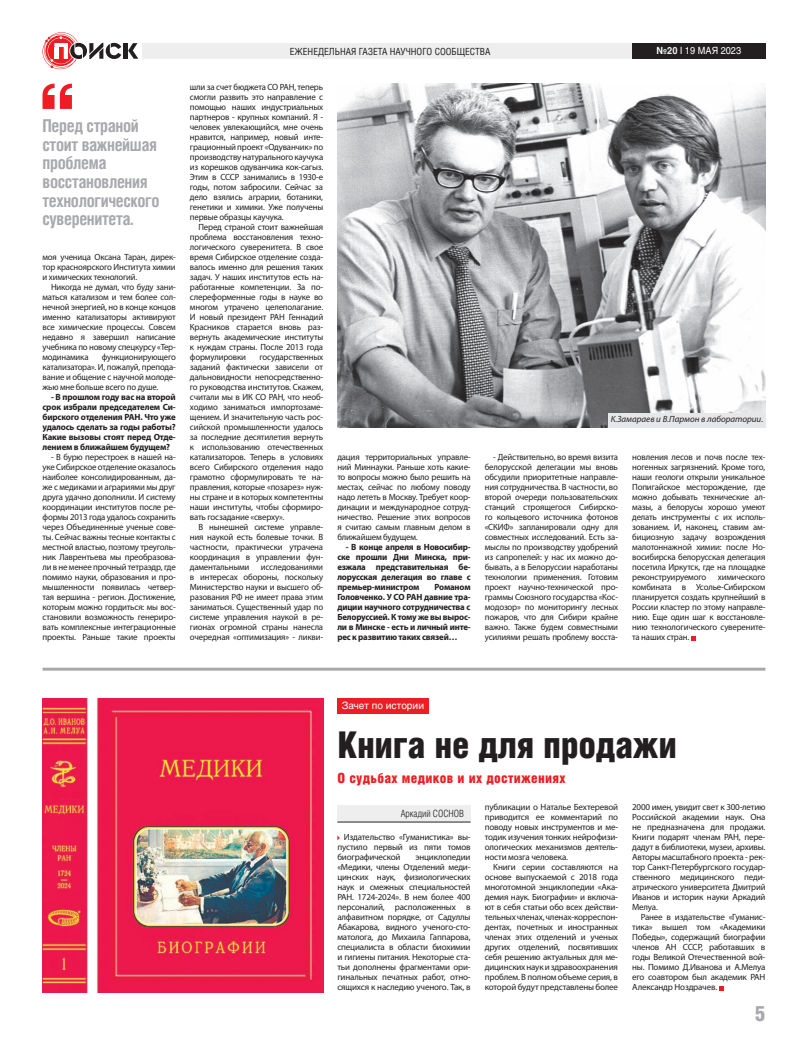
<style>
.page{position:relative;width:808px;height:1049px;background:#fff}
.page>*{position:absolute;margin:0;border:0;box-sizing:border-box;transform-origin:0 0}
.t1{font:37px "Helios Cond Black C";letter-spacing:-.01em;color:#231f20}
.t2{font:21.1px "Helios Cond Black C";color:#a8a9ad}
.t3{font:700 17.7px/18.7px "Helios Cond C";letter-spacing:-.02em;color:#a8a9ad;scale:.96 1}
.t4{font:14px "Helios Cond Black C";letter-spacing:.02em;color:#ee1d23}
.t5{font:10px "Helios C";color:#fff}
.t6{font:10px "Helios Cond Light C";color:#231f20}
.t7{font:9.8px "Helios Cond C";color:#231f20}
.t8{font:9.8px "Helios C";color:#fff;scale:.93 1}
.t9{font:9px/10px "Myriad Pro";letter-spacing:-.02em;color:#231f20;text-align:justify}
.t10{font:700 9px/10px "Myriad Pro";letter-spacing:-.02em;color:#231f20;text-align:justify}
.t11{font:italic 9px "Myriad Pro";color:#231f20}
.s1{font-weight:700}
.s2{font-weight:700;color:#f2f3f4}
</style>
<div class="page">
<hr style="left:124px;top:43px;width:4px;height:16px;background:#231f20">
<svg style="left:128px;top:43px;width:10px;height:16px"></svg>
<svg style="left:43px;top:32px;width:78px;height:37px"></svg>
<div style="left:142px;top:43px;width:496px;height:16px;background:#eeeeef"></div>
<div style="left:632px;top:43px;width:133px;height:16px;background:#231f20"></div>
<svg style="left:43px;top:84px;width:29px;height:25px"></svg>
<img style="left:337px;top:84px;width:428px;height:343px">
<svg style="left:691px;top:636px;width:4px;height:4px"></svg>
<hr style="left:43px;top:668px;width:722px;height:3px;background:#a8a9ad">
<div style="left:337px;top:698px;width:92px;height:16px;background:#ee1d23"></div>
<img style="left:43px;top:698px;width:280px;height:294px">
<svg style="left:719px;top:986px;width:4px;height:4px"></svg>
<div style="left:337px;top:806px;width:134px;height:16px;background:#eeeeef"></div>
<hr style="left:337px;top:822px;width:134px;height:1px;background:#231f20">
<div style="left:608px;top:413px;width:157px;height:14px;background:#e6e7e9"></div>
<h3 class="t3" style="left:43px;top:116px;width:123px">Перед страной стоит важнейшая проблема восстановления технологического суверенитета.</h3>
<p class="t9" style="left:43px;top:252px;width:135px">моя ученица Оксана Таран, дирек&shy;тор красноярского Института химии и химических технологий.</p>
<p class="t9" style="left:43px;top:282px;width:135px;text-indent:9px">Никогда не думал, что буду зани&shy;маться катализом и тем более сол&shy;нечной энергией, но в конце концов именно катализаторы активируют все химические процессы. Совсем недавно я завершил написание учебника по новому спецкурсу «Тер&shy;модинамика</p>
<p class="t9" style="left:43px;top:352px;width:135px;text-indent:59px">функционирующего катализатора». И, пожалуй, препода&shy;вание и общение с научной молоде&shy;жью мне больше всего по душе.</p>
<p class="t10" style="left:43px;top:392px;width:135px;text-indent:9px">- В прошлом году вас на второй срок избрали председателем Си&shy;бирского отделения РАН. Что уже удалось сделать за годы работы?<br>Какие вызовы стоят перед Отде&shy;лением в ближайшем будущем?</p>
<p class="t9" style="left:43px;top:452px;width:135px;text-indent:9px">- В бурю перестроек в нашей на&shy;уке Сибирское отделение оказалось наиболее консолидированным, да&shy;же с медиками и аграриями мы друг друга удачно дополнили. И систему координации институтов после ре&shy;формы 2013 года удалось сохранить через Объединенные ученые сове&shy;ты. Сейчас важны тесные контакты с местной властью, поэтому треуголь&shy;ник Лаврентьева мы преобразова&shy;ли в не менее прочный тетраэдр, где помимо науки, образования и про&shy;мышленности появилась четвер&shy;тая вершина - регион. Достижение, которым можно гордиться: мы вос&shy;становили возможность генериро&shy;вать комплексные интеграционные проекты. Раньше такие проекты</p>
<p class="t7" style="left:290px;top:45px;width:202px">ЕЖЕНЕДЕЛЬНАЯ ГАЗЕТА НАУЧНОГО СООБЩЕСТВА</p>
<p class="t8" style="left:656px;top:45px;width:93px"><span class="s1">№</span><span class="s2">20</span> I 19 МАЯ 2023</p>
<p class="t9" style="left:190px;top:82px;width:135px">шли за счет бюджета СО РАН, теперь смогли развить это направление с помощью наших индустриальных партнеров - крупных компаний. Я - человек увлекающийся, мне очень нравится, например, новый инте&shy;грационный проект «Одуванчик» по производству натурального каучука из корешков одуванчика кок-сагыз.<br>Этим в СССР занимались в 1930-е годы, потом забросили. Сейчас за дело взялись аграрии, ботаники, генетики и химики. Уже получены первые образцы каучука.</p>
<p class="t9" style="left:190px;top:222px;width:135px;text-indent:9px">Перед страной стоит важнейшая проблема восстановления техно&shy;логического суверенитета. В свое время Сибирское отделение созда&shy;валось именно для решения таких задач. У наших институтов есть на&shy;работанные компетенции. За по&shy;слереформенные годы в науке во многом утрачено целеполагание.<br>И новый президент РАН Геннадий Красников старается вновь раз&shy;вернуть академические институты к нуждам страны. После 2013 года формулировки</p>
<p class="t9" style="left:190px;top:352px;width:135px;text-indent:70px">государственных заданий фактически зависели от дальновидности непосредственно&shy;го руководства институтов. Скажем, считали мы в ИК СО РАН, что необ&shy;ходимо заниматься импортозаме&shy;щением. И значительную часть рос&shy;сийской промышленности удалось за последние десятилетия вернуть к использованию отечественных катализаторов. Теперь в условиях всего Сибирского отделения надо грамотно сформулировать те на&shy;правления, которые «позарез» нуж&shy;ны стране и в которых компетентны наши институты, чтобы сформиро&shy;вать госзадание «сверху».</p>
<p class="t9" style="left:190px;top:522px;width:135px;text-indent:9px">В нынешней системе управле&shy;ния наукой есть болевые точки. В частности, практически утрачена координация в управлении фун&shy;даментальными</p>
<p class="t9" style="left:190px;top:562px;width:135px;text-indent:71px">исследованиями в интересах обороны, поскольку Министерство науки и высшего об&shy;разования РФ не имеет права этим заниматься. Существенный удар по системе управления наукой в ре&shy;гионах огромной страны нанесла очередная «оптимизация» - ликви-</p>
<p class="t9" style="left:337px;top:452px;width:135px">дация территориальных управле&shy;ний Миннауки. Раньше хоть какие&shy;то вопросы можно было решить на местах, сейчас по любому поводу надо лететь в Москву. Требует коор&shy;динации и международное сотруд&shy;ничество. Решение этих вопросов я считаю самым главным делом в ближайшем будущем.</p>
<p class="t10" style="left:337px;top:542px;width:135px;text-indent:9px">- В конце апреля в Новосибир&shy;ске прошли Дни Минска, при&shy;езжала представительная бе&shy;лорусская делегация во главе с премьер-министром</p>
<p class="t10" style="left:337px;top:582px;width:135px;text-indent:97px">Романом Головченко. У СО РАН давние тра&shy;диции научного сотрудничества с Белоруссией. К тому же вы вырос&shy;ли в Минске - есть и личный инте&shy;рес к развитию таких связей…</p>
<p class="t11" style="left:611px;top:414px;width:154px">К.Замараев и В.Пармон в лаборатории.</p>
<p class="t9" style="left:485px;top:452px;width:135px;text-indent:9px">- Действительно, во время визита белорусской делегации мы вновь обсудили приоритетные направле&shy;ния сотрудничества. В частности, во второй очереди пользовательских станций строящегося Сибирско&shy;го кольцевого источника фотонов «СКИФ» запланировали одну для совместных исследований. Есть за&shy;мыслы по производству удобрений из сапропелей: у нас их можно до&shy;бывать, а в Белоруссии наработаны технологии применения. Готовим проект научно-технической про&shy;граммы Союзного государства «Кос&shy;модозор» по мониторингу лесных пожаров, что для Сибири крайне важно. Также будем совместными усилиями решать проблему восста-</p>
<p class="t9" style="left:632px;top:452px;width:135px">новления лесов и почв после тех&shy;ногенных загрязнений. Кроме того, наши геологи открыли уникальное Попигайское месторождение, где можно добывать технические ал&shy;мазы, а белорусы хорошо умеют делать инструменты с их исполь&shy;зованием. И, наконец, ставим ам&shy;бициозную задачу возрождения малотоннажной химии: после Но&shy;восибирска белорусская делегация посетила Иркутск, где на площадке реконструируемого</p>
<p class="t9" style="left:632px;top:572px;width:135px;text-indent:86px">химического комбината в Усолье-Сибирском планируется создать крупнейший в России кластер по этому направле&shy;нию. Еще один шаг к восстановле&shy;нию технологического суверените&shy;та наших стран.</p>
<p class="t5" style="left:342px;top:700px;width:84px">Зачет по истории</p>
<h1 class="t1" style="left:337px;top:724px;width:341px">Книга не для продажи</h1>
<h3 class="t4" style="left:337px;top:770px;width:230px">О судьбах медиков и их достижениях</h3>
<p class="t9" style="left:485px;top:802px;width:135px">публикации о Наталье Бехтеревой приводится ее комментарий по поводу новых инструментов и ме&shy;тодик изучения тонких нейрофизи&shy;ологических механизмов деятель&shy;ности мозга человека.</p>
<p class="t9" style="left:485px;top:862px;width:135px;text-indent:9px">Книги серии составляются на основе выпускаемой с 2018 года многотомной энциклопедии «Ака&shy;демия наук. Биографии» и включа&shy;ют в себя статьи обо всех действи&shy;тельных членах, членах-корреспон&shy;дентах, почетных и иностранных членах этих отделений и ученых других отделений, посвятивших себя решению актуальных для ме&shy;дицинских наук и здравоохранения проблем. В полном объеме серия, в которой будут представлены более</p>
<p class="t9" style="left:632px;top:802px;width:135px">2000 имен, увидит свет к 300-летию Российской академии наук. Она не предназначена для продажи.<br>Книги подарят членам РАН, пере&shy;дадут в библиотеки, музеи, архивы.<br>Авторы масштабного проекта - рек&shy;тор Санкт-Петербургского государ&shy;ственного медицинского педи&shy;атрического университета Дмитрий Иванов и историк науки Аркадий Мелуа.</p>
<p class="t9" style="left:632px;top:912px;width:135px;text-indent:9px">Ранее в издательстве «Гуманис&shy;тика» вышел том «Академики Победы», содержащий биографии членов АН СССР, работавших в годы Великой Отечественной вой&shy;ны. Помимо Д.Иванова и А.Мелуа его соавтором был академик РАН Александр Ноздрачев.</p>
<p class="t6" style="left:401px;top:808px;width:65px">Аркадий СОСНОВ</p>
<p class="t9" style="left:337px;top:832px;width:135px;text-indent:6px">Издательство «Гуманистика» вы&shy;пустило первый из пяти томов биографической</p>
<p class="t9" style="left:337px;top:852px;width:135px;text-indent:78px">энциклопедии «Медики, члены Отделений меди&shy;цинских наук, физиологических наук и смежных специальностей РАН. 1724-2024». В нем более 400 персоналий, расположенных в алфавитном порядке, от Садуллы Абакарова, видного ученого-сто&shy;матолога, до Михаила Гаппарова, специалиста в области биохимии и гигиены питания. Некоторые ста&shy;тьи дополнены фрагментами ори&shy;гинальных печатных работ, отно&shy;сящихся к наследию ученого. Так, в</p>
<h2 class="t2" style="left:755px;top:1001px;width:12px">5</h2>
</div>
